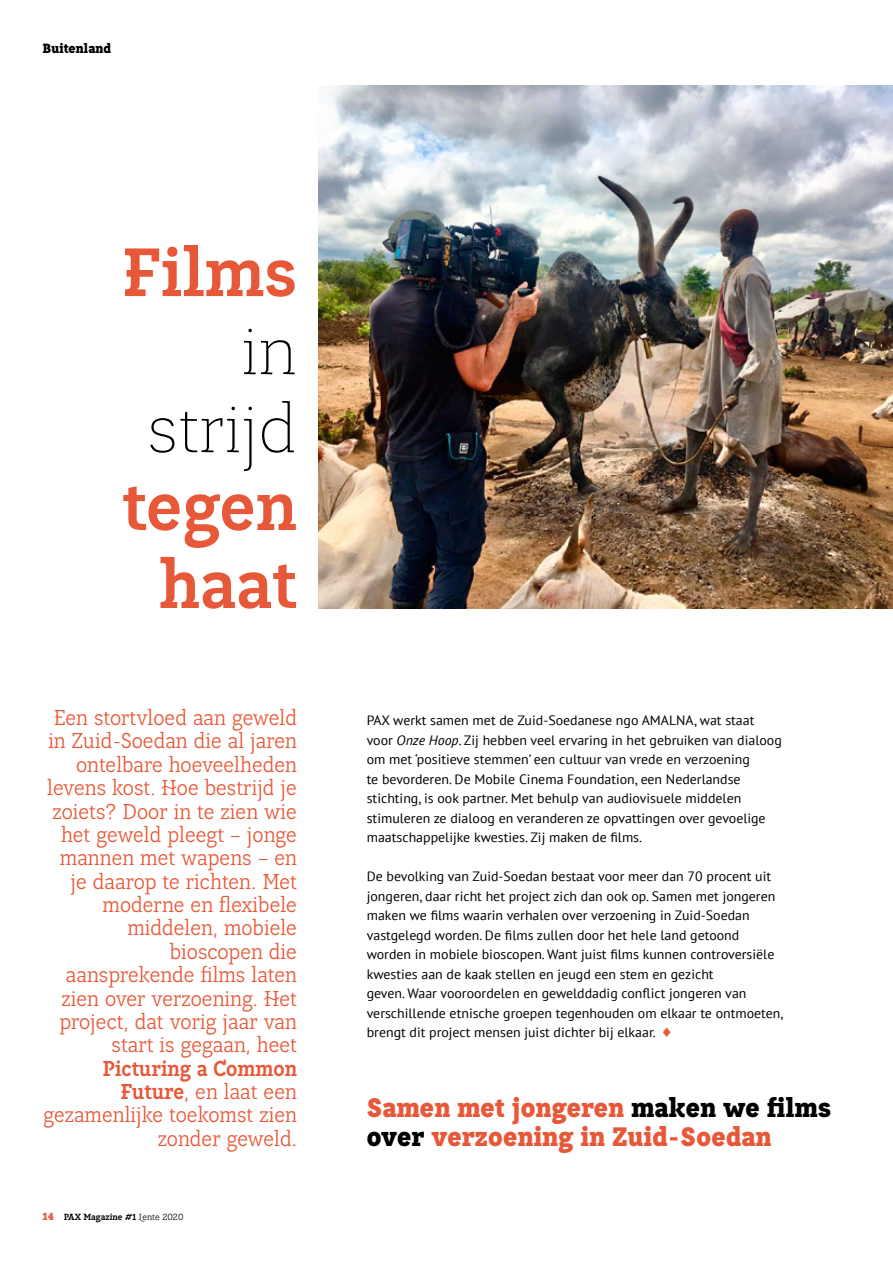
<style>
.page{position:relative;width:893px;height:1263px;background:#fff}
.page>*{position:absolute;margin:0;border:0;box-sizing:border-box;transform-origin:0 0}
.t1{font:700 69px/78px "Lean OFY";color:#e75838;text-align:center}
.t2{font:300 69px/78px "Lean OFY";color:#000;text-align:right}
.t3{font:900 27px/29.2px "Lean OFY";letter-spacing:.01em;color:#e75838}
.t4{font:21.75px/23.4px "Lean OFY";color:#e75838;text-align:right;scale:.95 1}
.t5{font:13.5px/19.5px "PT Sans";color:#000}
.t6{font:900 13.5px "Lean OFY";letter-spacing:.01em;color:#000}
.t7{font:700 9px "Lean OFY";color:#000}
.s1{font-weight:700}
.s2{font-weight:900;font-size:10.5px;color:#e75838}
.s3{font-weight:400}
.s4{font-style:italic}
.s5{color:#000}
</style>
<div class="page">
<img style="left:319px;top:85px;width:574px;height:523px">
<p class="t6" style="left:43px;top:39px;width:70px">Buitenland</p>
<h1 class="t1" style="left:122px;top:233px;width:177px">Films</h1>
<h1 class="t2" style="left:147px;top:312px;width:151px">in strijd</h1>
<h1 class="t1" style="left:122px;top:467px;width:176px">tegen haat</h1>
<p class="t4" style="left:47px;top:706px;width:264px">Een stortvloed aan geweld in Zuid-Soedan die al jaren ontelbare hoeveelheden levens kost. Hoe bestrijd je zoiets? Door in te zien wie het geweld pleegt – jonge mannen met wapens – en je daarop te richten. Met moderne en flexibele middelen, mobiele bioscopen die aansprekende films laten zien over verzoening. Het project, dat vorig jaar van start is gegaan, heet</p>
<h3 class="t4" style="left:44px;top:1057px;width:268px"><span class="s1">Picturing a Common<br>Future</span>, en laat een gezamenlijke toekomst zien zonder geweld.</h3>
<p class="t7" style="left:43px;top:1212px;width:142px"><span class="s2">14</span> PAX Magazine #1 <span class="s3">Lente 2020</span></p>
<p class="t5" style="left:367px;top:710px;width:416px">PAX werkt samen met de Zuid-Soedanese ngo AMALNA, wat staat voor <span class="s4">Onze Hoop</span>. Zij hebben veel ervaring in het gebruiken van dialoog om met ‘positieve stemmen’ een cultuur van vrede en verzoening<br>te bevorderen. De Mobile Cinema Foundation, een Nederlandse stichting, is ook partner. Met behulp van audiovisuele middelen stimuleren ze dialoog en veranderen ze opvattingen over gevoelige maatschappelijke kwesties. Zij maken de films.</p>
<p class="t5" style="left:367px;top:866px;width:418px">De bevolking van Zuid-Soedan bestaat voor meer dan 70 procent uit jongeren, daar richt het project zich dan ook op. Samen met jongeren maken we films waarin verhalen over verzoening in Zuid-Soedan vastgelegd worden. De films zullen door het hele land getoond worden in mobiele bioscopen. Want juist films kunnen controversiële kwesties aan de kaak stellen en jeugd een stem en gezicht<br>geven. Waar vooroordelen en gewelddadig conflict jongeren van verschillende etnische groepen tegenhouden om elkaar te ontmoeten, brengt dit project mensen juist dichter bij elkaar.</p>
<h2 class="t3" style="left:367px;top:1092px;width:466px">Samen met jongeren <span class="s5">maken we films over</span> verzoening in Zuid-Soedan</h2>
</div>
